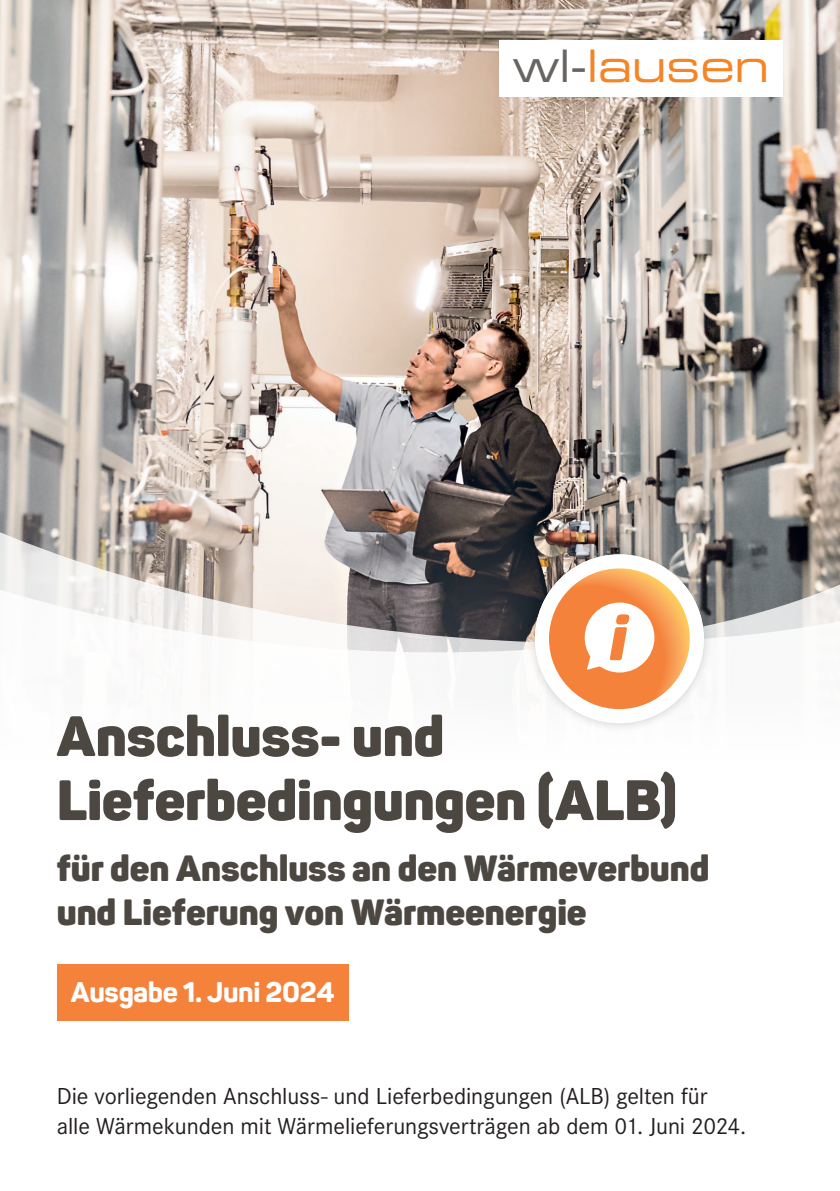
<style>
.page{position:relative;width:840px;height:1191px;background:#fff}
.page>*{position:absolute;margin:0;border:0;box-sizing:border-box;transform-origin:0 0}
.t1{font:900 56px/64px "Panton";letter-spacing:-.005em;color:#4c4740}
.t2{font:44.8px "Eurostile Extended Two";letter-spacing:-.015em;color:#f58425}
.t3{font:900 36px/44px "Panton";letter-spacing:-.005em;color:#4c4740}
.t4{font:800 28px "Panton";letter-spacing:-.015em;color:#fff}
.t5{font:24px/30px "Corporate S";letter-spacing:-.005em;color:#231f20}
.s1{color:#676462}
</style>
<div class="page">
<img style="left:0;top:0;width:839px;height:506px">
<svg style="left:0;top:506px;width:839px;height:515px"></svg>
<div style="left:525px;top:545px;width:188px;height:187px;background:#231f20;opacity:.2"></div>
<div style="left:534px;top:554px;width:169px;height:169px;background:#fff;border-radius:50%"></div>
<svg style="left:548px;top:568px;width:141px;height:141px;background:#f69148"></svg>
<svg style="left:584px;top:602px;width:70px;height:70px"></svg>
<div style="left:57px;top:964px;width:291px;height:56px;background:#f4823b"></div>
<div style="left:499px;top:40px;width:283px;height:56px;background:#fff"></div>
<h2 class="t2" style="left:512px;top:35px;width:258px"><span class="s1">wl-</span>lausen</h2>
<h1 class="t1" style="left:57px;top:703px;width:621px">Anschluss- und<br>Lieferbedingungen (ALB)</h1>
<h3 class="t3" style="left:57px;top:846px;width:653px">für den Anschluss an den Wärmeverbund und Lieferung von Wärmeenergie</h3>
<p class="t4" style="left:71px;top:974px;width:265px">Ausgabe 1. Juni 2024</p>
<p class="t5" style="left:57px;top:1081px;width:690px">Die vorliegenden Anschluss- und Lieferbedingungen (ALB) gelten für alle Wärmekunden mit Wärmelieferungsverträgen ab dem 01. Juni 2024.</p>
</div>
